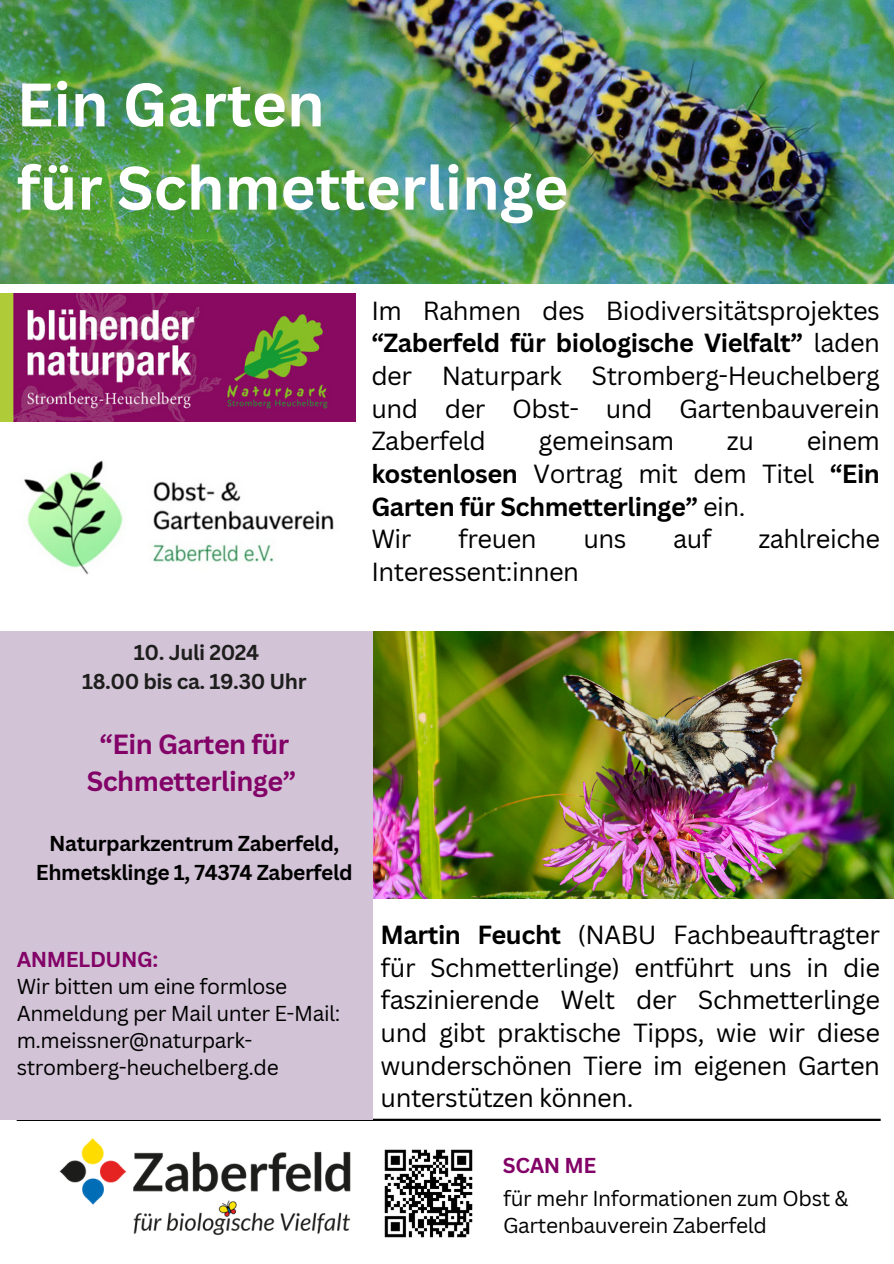
<style>
.page{position:relative;width:894px;height:1264px;background:#fff}
.page>*{position:absolute;margin:0;border:0;box-sizing:border-box;transform-origin:0 0}
.t1{font:700 59.85px/83.2px "Canva Sans";color:#fff}
.t2{font:700 27px/37.2px "Canva Sans";letter-spacing:-.02em;color:#830267;text-align:center}
.t3{font:25.5px/32.7px "Canva Sans";letter-spacing:-.02em;color:#000;text-align:justify}
.t4{font:700 25.5px/32.7px "Canva Sans";letter-spacing:-.02em;color:#000}
.t5{font:21px/27px "Canva Sans";letter-spacing:-.02em;color:#000}
.t6{font:700 21px/29.2px "Canva Sans";letter-spacing:-.02em;color:#000;text-align:center}
.t7{font:700 21px/29.2px "Canva Sans";letter-spacing:-.02em;color:#1e1e1d;text-align:center}
.t8{font:700 21px "Canva Sans";letter-spacing:-.02em;color:#830267}
.s1{font-weight:700}
.s2{font-weight:400}
</style>
<div class="page">
<hr style="left:17px;top:1118px;width:863px;height:2px;background:#000">
<img style="left:0;top:293px;width:356px;height:128px">
<img style="left:372px;top:631px;width:521px;height:267px">
<img style="left:0;top:0;width:893px;height:284px">
<img style="left:24px;top:460px;width:310px;height:115px">
<div style="left:0;top:631px;width:372px;height:488px;background:#d2c3d7"></div>
<img style="left:384px;top:1149px;width:89px;height:89px">
<img style="left:54px;top:1119px;width:319px;height:117px">
<h5 class="t1" style="left:17px;top:61px;width:553px">Ein Garten<br>für Schmetterlinge</h5>
<p class="t3" style="left:371px;top:293px;width:510px">Im Rahmen des Biodiversitätsprojektes <span class="s1">“Zaberfeld für biologische Vielfalt”</span> laden der Naturpark Stromberg-Heuchelberg und der Obst- und Gartenbauverein Zaberfeld</p>
<p class="t4" style="left:371px;top:424px;width:510px;text-indent:435px"><span class="s2">einem </span>kostenlosen <span class="s2">Vortrag mit dem Titel</span> “Ein<br>Garten für Schmetterlinge” <span class="s2">ein.<br>Wir</span></p>
<p class="t3" style="left:538px;top:424px;width:137px">gemeinsam</p>
<p class="t3" style="left:726px;top:424px;width:29px">zu</p>
<p class="t3" style="left:458px;top:522px;width:80px">freuen</p>
<p class="t3" style="left:583px;top:522px;width:45px">uns</p>
<p class="t3" style="left:673px;top:522px;width:40px">auf</p>
<p class="t3" style="left:758px;top:522px;width:123px">zahlreiche</p>
<p class="t3" style="left:371px;top:554px;width:209px">Interessent:innen</p>
<h2 class="t7" style="left:82px;top:637px;width:226px">10. Juli 2024<br>18.00 bis ca. 19.30 Uhr</h2>
<h5 class="t2" style="left:87px;top:725px;width:211px">“Ein Garten für<br>Schmetterlinge”</h5>
<h3 class="t6" style="left:36px;top:828px;width:318px">Naturparkzentrum Zaberfeld,<br>Ehmetsklinge 1, 74374 Zaberfeld</h3>
<p class="t8" style="left:17px;top:944px;width:143px">ANMELDUNG:</p>
<p class="t5" style="left:17px;top:972px;width:325px">Wir bitten um eine formlose<br>Anmeldung per Mail unter E-Mail: m.meissner@naturpark&shy;stromberg-heuchelberg.de</p>
<h4 class="t3" style="left:380px;top:917px;width:500px"><span class="s1">Martin Feucht</span> (NABU Fachbeauftragter für Schmetterlinge) entführt uns in die faszinierende Welt der Schmetterlinge und gibt praktische Tipps, wie wir diese wunderschönen Tiere im eigenen Garten unterstützen können.</h4>
<p class="t8" style="left:503px;top:1150px;width:95px">SCAN ME</p>
<p class="t5" style="left:503px;top:1184px;width:347px">für mehr Informationen zum Obst &amp;<br>Gartenbauverein Zaberfeld</p>
</div>
